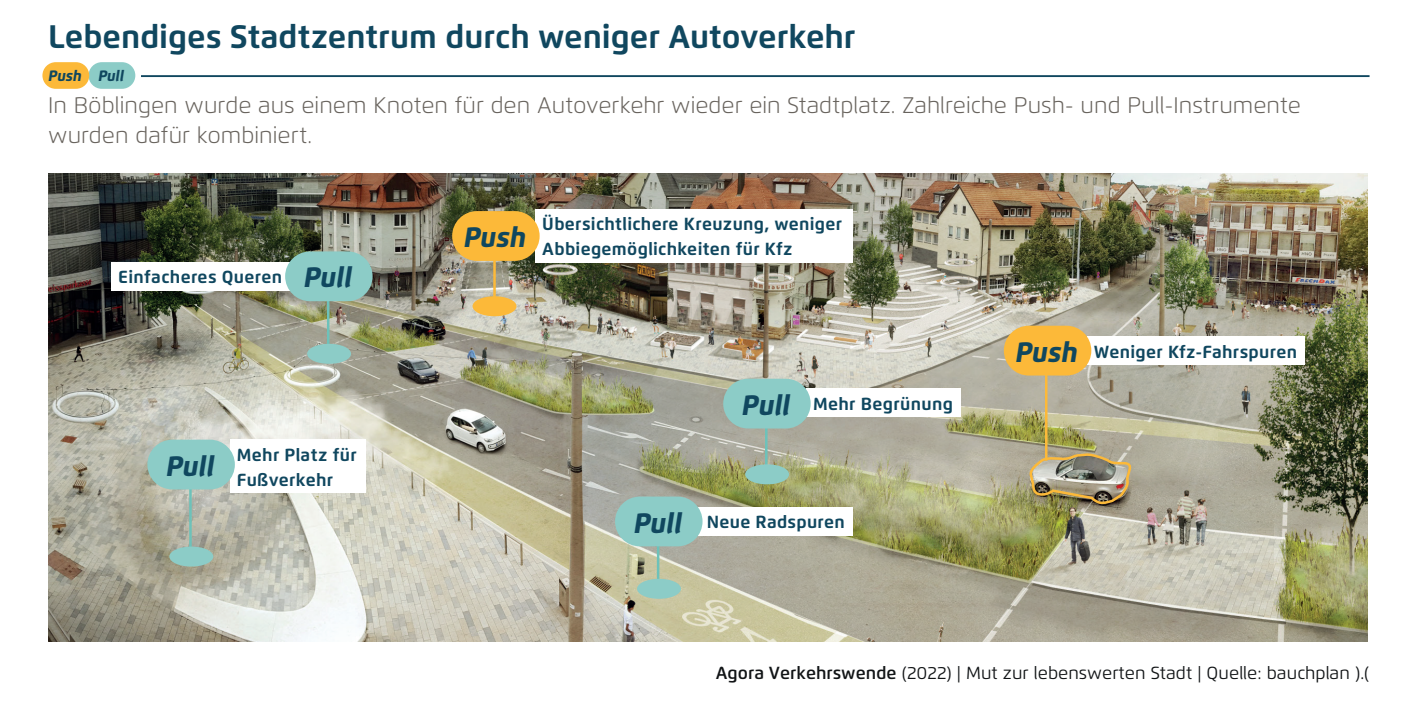
<style>
.page{position:relative;width:1412px;height:707px;background:#fff}
.page>*{position:absolute;margin:0;border:0;box-sizing:border-box;transform-origin:0 0}
.t1{font:700 32.5px "Flexo";color:#10475f}
.t2{font:italic 800 28px "Flexo";color:#10475f}
.t3{font:300 22.5px/30px "Flexo";color:#68635d}
.t4{font:700 17.5px/25px "Flexo";letter-spacing:.02em;color:#10475f}
.t5{font:17.5px "Flexo";letter-spacing:.005em;color:#111416}
.t6{font:italic 800 15px "Flexo";color:#10475f}
.s1{font-weight:600}
</style>
<div class="page">
<hr style="left:141px;top:75px;width:1228px;height:2px;background:#10475f">
<img style="left:48px;top:174px;width:1318px;height:467px">
<hr style="left:327px;top:294px;width:2px;height:60px;background:#6dc2ba">
<hr style="left:765px;top:421px;width:2px;height:53px;background:#6dc2ba">
<hr style="left:656px;top:528px;width:3px;height:60px;background:#6dc2ba">
<hr style="left:189px;top:482px;width:3px;height:74px;background:#6dc2ba">
<hr style="left:1044px;top:363px;width:3px;height:97px;background:#fcb939">
<hr style="left:493px;top:239px;width:2px;height:67px;background:#fcb939">
<div style="left:307px;top:344px;width:44px;height:20px;background:#8cccc7;border-radius:50%"></div>
<div style="left:745px;top:464px;width:44px;height:20px;background:#8cccc7;border-radius:50%"></div>
<div style="left:637px;top:578px;width:44px;height:20px;background:#8cccc7;border-radius:50%"></div>
<div style="left:472px;top:296px;width:44px;height:20px;background:#fcb939;border-radius:50%"></div>
<div style="left:169px;top:546px;width:44px;height:20px;background:#8cccc7;border-radius:50%"></div>
<img style="left:1029px;top:453px;width:106px;height:54px">
<div style="left:806px;top:389px;width:154px;height:28px;background:#fff"></div>
<div style="left:698px;top:507px;width:154px;height:28px;background:#fff"></div>
<div style="left:111px;top:262px;width:178px;height:28px;background:#fff"></div>
<div style="left:230px;top:439px;width:135px;height:53px;background:#fff"></div>
<div style="left:1086px;top:336px;width:217px;height:28px;background:#fff"></div>
<div style="left:535px;top:209px;width:317px;height:53px;background:#fff"></div>
<div style="left:285px;top:251px;width:87px;height:50px;background:#8cccc7;border-radius:25px"></div>
<div style="left:723px;top:378px;width:87px;height:50px;background:#8cccc7;border-radius:25px"></div>
<div style="left:615px;top:496px;width:87px;height:50px;background:#8cccc7;border-radius:25px"></div>
<div style="left:147px;top:439px;width:88px;height:50px;background:#8cccc7;border-radius:25px"></div>
<div style="left:1003px;top:326px;width:88px;height:49px;background:#fcb939;border-radius:25px"></div>
<div style="left:452px;top:211px;width:87px;height:50px;background:#fcb939;border-radius:25px"></div>
<div style="left:88px;top:62px;width:47px;height:27px;background:#8cccc7;border-radius:13px"></div>
<div style="left:42px;top:62px;width:47px;height:27px;background:#fcb939;border-radius:13px"></div>
<h1 class="t1" style="left:48px;top:17px;width:808px">Lebendiges Stadtzentrum durch weniger Autoverkehr</h1>
<p class="t6" style="left:48px;top:67px;width:77px">Push Pull</p>
<p class="t3" style="left:48px;top:90px;width:1253px">In Böblingen wurde aus einem Knoten für den Autoverkehr wieder ein Stadtplatz. Zahlreiche Push- und Pull-Instrumente wurden dafür kombiniert.</p>
<p class="t4" style="left:118px;top:264px;width:165px">Einfacheres Queren</p>
<h2 class="t2" style="left:303px;top:260px;width:50px">Pull</h2>
<h2 class="t2" style="left:166px;top:448px;width:50px">Pull</h2>
<p class="t4" style="left:237px;top:442px;width:121px">Mehr Platz für<br>Fußverkehr</p>
<h2 class="t2" style="left:463px;top:220px;width:64px">Push</h2>
<p class="t4" style="left:542px;top:212px;width:301px">Übersichtlichere Kreuzung, weniger<br>Abbiegemöglichkeiten für Kfz</p>
<h2 class="t2" style="left:741px;top:387px;width:50px">Pull</h2>
<p class="t4" style="left:813px;top:391px;width:141px">Mehr Begrünung</p>
<h2 class="t2" style="left:633px;top:505px;width:50px">Pull</h2>
<p class="t4" style="left:706px;top:509px;width:140px">Neue Radspuren</p>
<h2 class="t2" style="left:1014px;top:335px;width:64px">Push</h2>
<p class="t4" style="left:1093px;top:339px;width:204px">Weniger Kfz-Fahrspuren</p>
<p class="t5" style="left:715px;top:661px;width:655px"><span class="s1">Agora Verkehrswende</span> (2022) | Mut zur lebenswerten Stadt | Quelle: bauchplan ).(</p>
</div>
